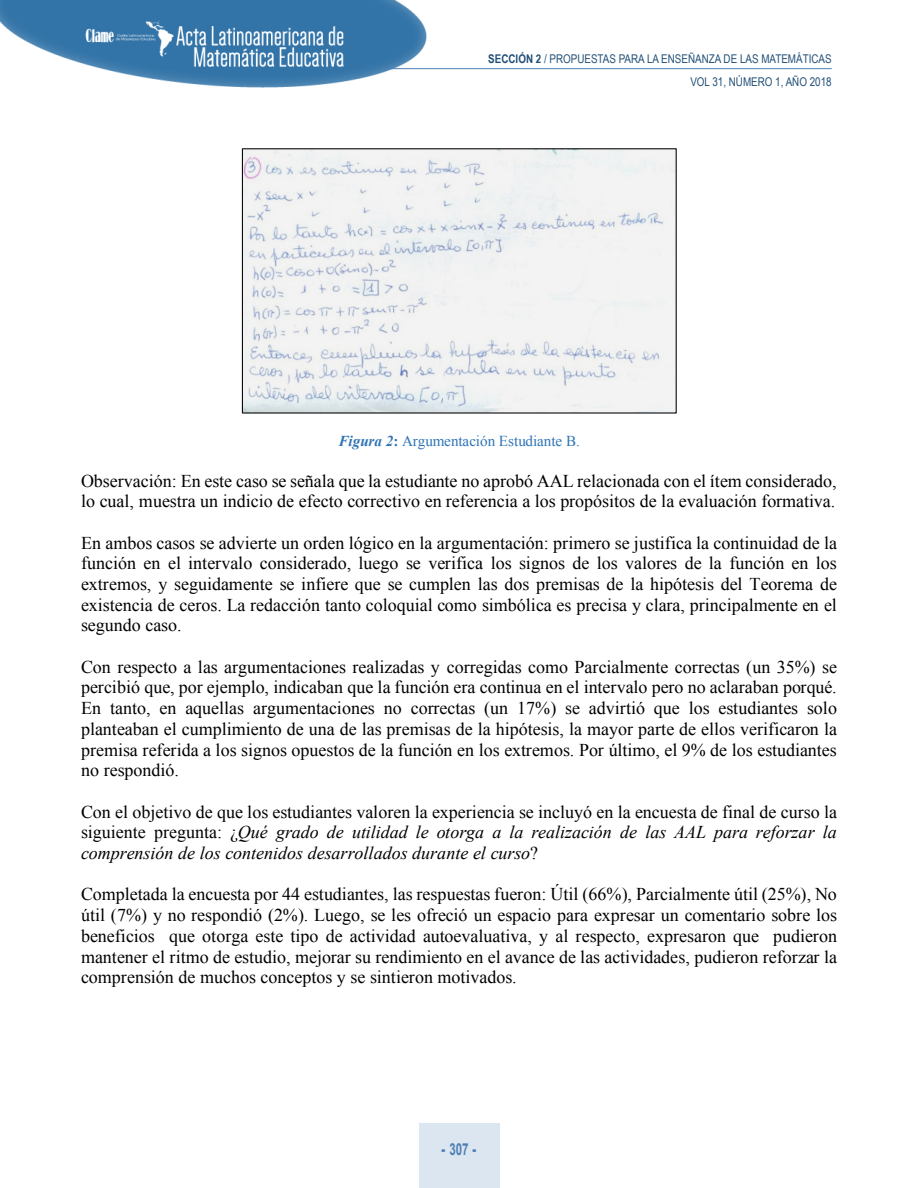
<style>
.page{position:relative;width:918px;height:1188px;background:#fff}
.page>*{position:absolute;margin:0;border:0;box-sizing:border-box;transform-origin:0 0}
.t1{font:18px/20.7px "Times New Roman";color:#000;text-align:justify}
.t2{font:italic 18px/20.7px "Times New Roman";color:#000;text-align:justify}
.t3{font:700 16.5px "Arial";color:#4f80b4;scale:.7 1}
.t4{font:15.15px "Times New Roman";color:#2e74b5}
.t5{font:12px/23px "Arial Narrow";color:#214f77;text-align:right}
.s1{font-weight:700}
.s2{font-weight:700;font-style:italic}
.s3{font-style:normal}
.s4{font-weight:900}
</style>
<div class="page">
<img style="left:0;top:0;width:435px;height:88px">
<hr style="left:389px;top:68px;width:443px;height:1px;background:#4f80b4">
<div style="left:419px;top:1123px;width:80px;height:65px;background:#dce6f0"></div>
<img style="left:244px;top:150px;width:431px;height:262px">
<div style="left:242px;top:148px;width:435px;height:266px;border:1px solid #0d0d0d"></div>
<p class="t5" style="left:488px;top:47px;width:345px"><span class="s1">SECCIÓN 2</span> / PROPUESTAS PARA LA ENSEÑANZA DE LAS MATEMÁTICAS<br>VOL 31, NÚMERO 1, AÑO 2018</p>
<p class="t4" style="left:338px;top:433px;width:243px"><span class="s2">Figura 2</span><span class="s1">:</span> Argumentación Estudiante B.</p>
<p class="t1" style="left:81px;top:470px;width:757px">Observación: En este caso se señala que la estudiante no aprobó AAL relacionada con el ítem considerado, lo cual, muestra un indicio de efecto correctivo en referencia a los propósitos de la evaluación formativa.</p>
<p class="t1" style="left:81px;top:532px;width:758px">En ambos casos se advierte un orden lógico en la argumentación: primero se justifica la continuidad de la función en el intervalo considerado, luego se verifica los signos de los valores de la función en los extremos, y seguidamente se infiere que se cumplen las dos premisas de la hipótesis del Teorema de existencia de ceros. La redacción tanto coloquial como simbólica es precisa y clara, principalmente en el segundo caso.</p>
<p class="t1" style="left:81px;top:656px;width:758px">Con respecto a las argumentaciones realizadas y corregidas como Parcialmente correctas (un 35%) se percibió que, por ejemplo, indicaban que la función era continua en el intervalo pero no aclaraban porqué.<br>En tanto, en aquellas argumentaciones no correctas (un 17%) se advirtió que los estudiantes solo planteaban el cumplimiento de una de las premisas de la hipótesis, la mayor parte de ellos verificaron la premisa referida a los signos opuestos de la función en los extremos. Por último, el 9% de los estudiantes no respondió.</p>
<p class="t2" style="left:81px;top:801px;width:758px"><span class="s3">Con el objetivo de que los estudiantes valoren la experiencia se incluyó en la encuesta de final de curso la siguiente pregunta: ¿</span>Qué grado de utilidad le otorga a la realización de las AAL para reforzar la comprensión de los contenidos desarrollados durante el curso<span class="s3">?</span></p>
<p class="t1" style="left:81px;top:884px;width:758px">Completada la encuesta por 44 estudiantes, las respuestas fueron: Útil (66%), Parcialmente útil (25%), No útil (7%) y no respondió (2%). Luego, se les ofreció un espacio para expresar un comentario sobre los beneficios que otorga este tipo de actividad autoevaluativa, y al respecto, expresaron que pudieron mantener el ritmo de estudio, mejorar su rendimiento en el avance de las actividades, pudieron reforzar la comprensión de muchos conceptos y se sintieron motivados.</p>
<p class="t3" style="left:442px;top:1140px;width:51px"><span class="s4">-</span> 307 <span class="s4">-</span></p>
</div>
